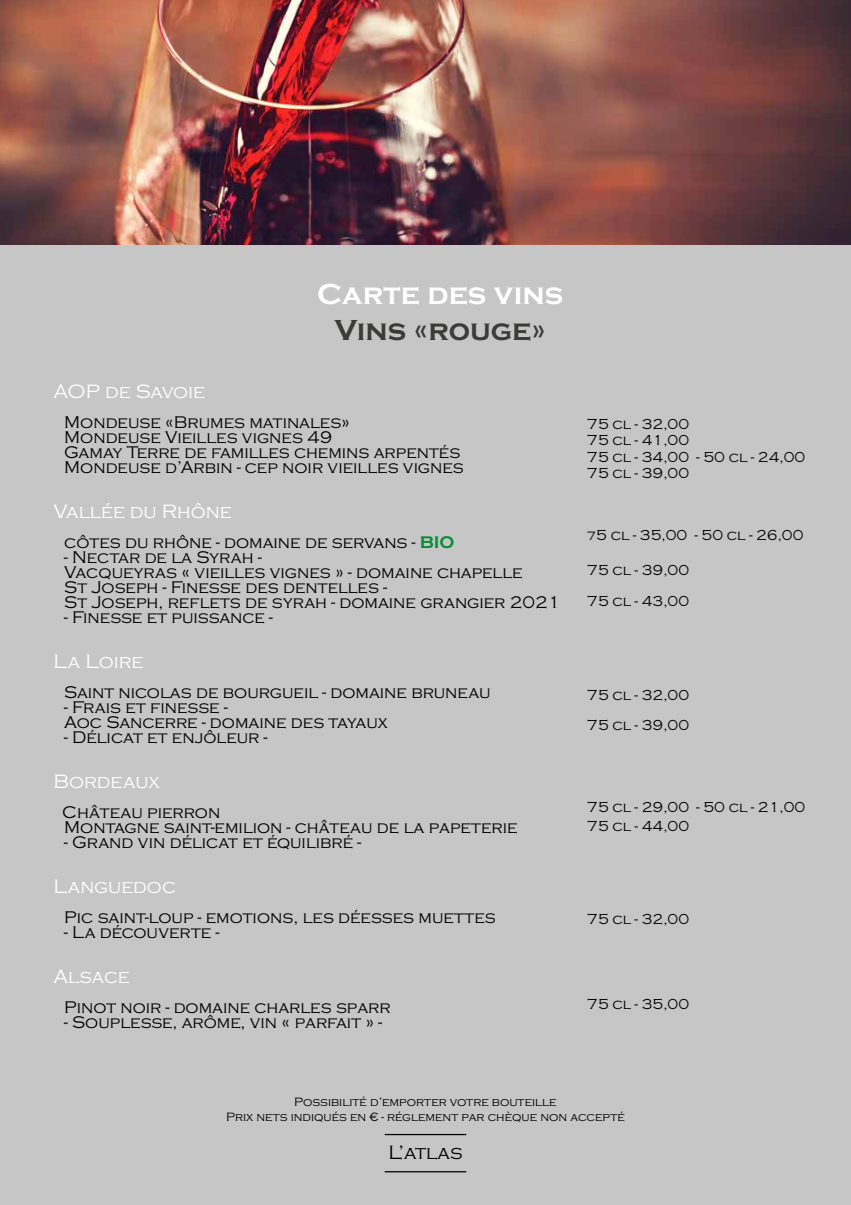
<style>
.page{position:relative;width:851px;height:1205px;background:#fff}
.page>*{position:absolute;margin:0;border:0;box-sizing:border-box;transform-origin:0 0}
.t1{font:700 30px "Copperplate";color:#fff}
.t2{font:700 30px "Copperplate";letter-spacing:-.005em;color:#3b3b3a}
.t3{font:300 20px "Copperplate";color:#fff}
.t4{font:300 20px "Copperplate";color:#000}
.t5{font:300 17.5px/15px "Copperplate";color:#000}
.t6{font:300 15px/16.2px "Copperplate";color:#000}
.t7{font:300 12.5px/15px "Copperplate";color:#000;text-align:center}
.s1{font-weight:700;color:#098c38}
.s2{font-size:12.5px}
</style>
<div class="page">
<div style="left:0;top:0;width:850px;height:1205px;background:#c6c6c6"></div>
<img style="left:0;top:0;width:850px;height:244px">
<hr style="left:384px;top:1134px;width:82px;height:1px;background:#000">
<hr style="left:384px;top:1171px;width:82px;height:1px;background:#000">
<h1 class="t1" style="left:317px;top:277px;width:248px">Carte des vins</h1>
<h1 class="t2" style="left:334px;top:313px;width:213px">Vins «rouge»</h1>
<p class="t3" style="left:54px;top:381px;width:153px">AOP de Savoie</p>
<p class="t5" style="left:64px;top:415px;width:401px">Mondeuse «Brumes matinales»<br>Mondeuse Vieilles vignes 49<br>Gamay Terre de familles chemins arpentés Mondeuse d’Arbin - cep noir vieilles vignes</p>
<p class="t3" style="left:54px;top:501px;width:179px">Vallée du Rhône</p>
<p class="t5" style="left:64px;top:535px;width:392px">côtes du rhône - domaine de servans - <span class="s1">BIO</span></p>
<p class="t5" style="left:64px;top:550px;width:497px">- Nectar de la Syrah -<br>Vacqueyras « vieilles vignes » - domaine chapelle<br>St Joseph - Finesse des dentelles -<br>St Joseph, reflets de syrah - domaine grangier 2021</p>
<p class="t5" style="left:64px;top:610px;width:210px">- Finesse et puissance -</p>
<p class="t3" style="left:54px;top:651px;width:91px">La Loire</p>
<p class="t5" style="left:64px;top:685px;width:428px">Saint nicolas de bourgueil - domaine bruneau</p>
<p class="t5" style="left:64px;top:700px;width:325px">- Frais et finesse -<br>Aoc Sancerre - domaine des tayaux</p>
<p class="t5" style="left:64px;top:730px;width:205px">- Délicat et enjôleur -</p>
<p class="t3" style="left:54px;top:771px;width:108px">Bordeaux</p>
<p class="t5" style="left:62px;top:805px;width:456px">Château pierron<br>Montagne saint-emilion - château de la papeterie</p>
<p class="t5" style="left:64px;top:835px;width:298px">- Grand vin délicat et équilibré -</p>
<p class="t3" style="left:54px;top:876px;width:124px">Languedoc</p>
<p class="t5" style="left:64px;top:910px;width:433px">Pic saint-loup - emotions, les déesses muettes</p>
<p class="t5" style="left:64px;top:925px;width:156px">- La découverte -</p>
<p class="t3" style="left:54px;top:966px;width:78px">Alsace</p>
<p class="t5" style="left:64px;top:1000px;width:328px">Pinot noir - domaine charles sparr</p>
<p class="t5" style="left:64px;top:1015px;width:319px">- Souplesse, arôme, vin « parfait » -</p>
<p class="t6" style="left:587px;top:416px;width:219px">75 cl - 32,00<br>75 cl - 41,00<br>75 cl - 34,00 - 50 cl - 24,00<br>75 cl - 39,00</p>
<p class="t6" style="left:587px;top:527px;width:218px"><span class="s2">7</span>5 cl - 35,00 - 50 cl - 26,00</p>
<p class="t6" style="left:587px;top:554px;width:103px;line-height:31.2px">75 cl - 39,00<br>75 cl - 43,00</p>
<p class="t6" style="left:587px;top:680px;width:103px;line-height:30px">75 cl - 32,00<br>75 cl - 39,00</p>
<p class="t6" style="left:587px;top:798px;width:219px;line-height:18.8px">75 cl - 29,00 - 50 cl - 21,00<br>75 cl - 44,00</p>
<p class="t6" style="left:587px;top:911px;width:103px">75 cl - 32,00</p>
<p class="t6" style="left:587px;top:996px;width:103px">75 cl - 35,00</p>
<p class="t7" style="left:226px;top:1094px;width:400px">Possibilité d’emporter votre bouteille<br>Prix nets indiqués en € - réglement par chèque non accepté</p>
<p class="t4" style="left:388px;top:1141px;width:75px">L’atlas</p>
</div>
